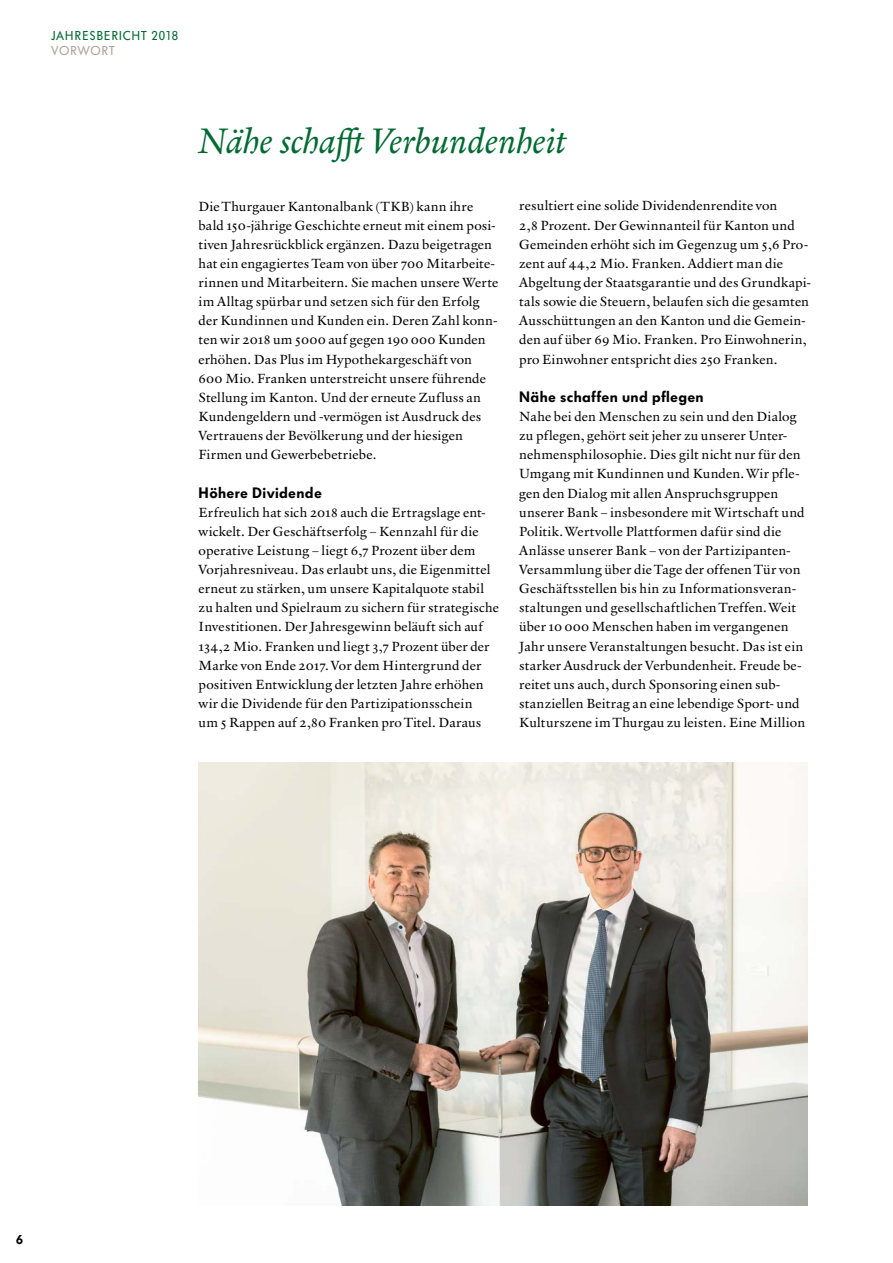
<style>
.page{position:relative;width:893px;height:1263px;background:#fff}
.page>*{position:absolute;margin:0;border:0;box-sizing:border-box;transform-origin:0 0}
.t1{font:italic 36px "Verdigris MVB Pro Text";letter-spacing:-.005em;color:#006a32}
.t2{font:600 15px "Futura BQ";letter-spacing:.025em;color:#000}
.t3{font:13.5px/19.2px "Verdigris MVB Pro Text";letter-spacing:.015em;color:#000}
.t4{font:12.75px "Futura BQ";letter-spacing:.085em;color:#006a32}
.t5{font:12.75px "Futura BQ";letter-spacing:.08em;color:#aea499}
.t6{font:600 12.75px "Futura BQ";color:#000}
</style>
<div class="page">
<img style="left:199px;top:762px;width:609px;height:443px">
<p class="t4" style="left:51px;top:29px;width:129px">JAHRESBERICHT 2018</p>
<p class="t5" style="left:51px;top:43px;width:65px">VORWORT</p>
<h1 class="t1" style="left:199px;top:117px;width:370px">Nähe schafft Verbundenheit</h1>
<p class="t3" style="left:199px;top:196px;width:301px">Die Thurgauer Kantonalbank (TKB) kann ihre bald 150-jährige Geschichte erneut mit einem posi&shy;tiven Jahresrückblick ergänzen. Dazu beigetragen hat ein engagiertes Team von über 700 Mitarbeite&shy;rinnen und Mitarbeitern. Sie machen unsere Werte im Alltag spürbar und setzen sich für den Erfolg der Kundinnen und Kunden ein. Deren Zahl konn&shy;ten wir 2018 um 5000 auf gegen 190000 Kunden erhöhen. Das Plus im Hypothekargeschäft von 600 Mio. Franken unterstreicht unsere führende Stellung im Kanton. Und der erneute Zufluss an Kundengeldern und -vermögen ist Ausdruck des Vertrauens der Bevölkerung und der hiesigen Firmen und Gewerbebetriebe.</p>
<p class="t2" style="left:199px;top:483px;width:125px">Höhere Dividende</p>
<p class="t3" style="left:199px;top:502px;width:302px">Erfreulich hat sich 2018 auch die Ertragslage ent&shy;wickelt. Der Geschäftserfolg – Kennzahl für die operative Leistung – liegt 6,7 Prozent über dem Vorjahresniveau. Das erlaubt uns, die Eigenmittel erneut zu stärken, um unsere Kapitalquote stabil zu halten und Spielraum zu sichern für strategische Investitionen. Der Jahresgewinn beläuft sich auf 134,2 Mio. Franken und liegt 3,7 Prozent über der Marke von Ende 2017. Vor dem Hintergrund der positiven Entwicklung der letzten Jahre erhöhen wir die Dividende für den Partizipationsschein<br>um 5 Rappen auf 2,80 Franken pro Titel. Daraus</p>
<p class="t3" style="left:519px;top:196px;width:293px">resultiert eine solide Dividendenrendite von<br>2,8 Prozent. Der Gewinnanteil für Kanton und Gemeinden erhöht sich im Gegenzug um 5,6 Pro&shy;zent auf 44,2 Mio. Franken. Addiert man die Abgeltung der Staatsgarantie und des Grundkapi&shy;tals sowie die Steuern, belaufen sich die gesamten Ausschüttungen an den Kanton und die Gemein&shy;den auf über 69 Mio. Franken. Pro Einwohnerin, pro Einwohner entspricht dies 250 Franken.</p>
<p class="t2" style="left:519px;top:388px;width:186px">Nähe schaffen und pflegen</p>
<p class="t3" style="left:519px;top:406px;width:287px">Nahe bei den Menschen zu sein und den Dialog zu pflegen, gehört seit jeher zu unserer Unter&shy;nehmensphilosophie. Dies gilt nicht nur für den Umgang mit Kundinnen und Kunden. Wir pfle&shy;gen den Dialog mit allen Anspruchsgruppen unserer Bank – insbesondere mit Wirtschaft und Politik. Wertvolle Plattformen dafür sind die Anlässe unserer Bank – von der Partizipanten-Versammlung über die Tage der offenen Tür von Geschäftsstellen bis hin zu Informationsveran&shy;staltungen und gesellschaftlichen Treffen. Weit über 10000 Menschen haben im vergangenen Jahr unsere Veranstaltungen besucht. Das ist ein starker Ausdruck der Verbundenheit. Freude be&shy;reitet uns auch, durch Sponsoring einen sub&shy;stanziellen Beitrag an eine lebendige Sport- und Kulturszene im Thurgau zu leisten. Eine Million</p>
<p class="t6" style="left:16px;top:1232px;width:9px">6</p>
</div>
